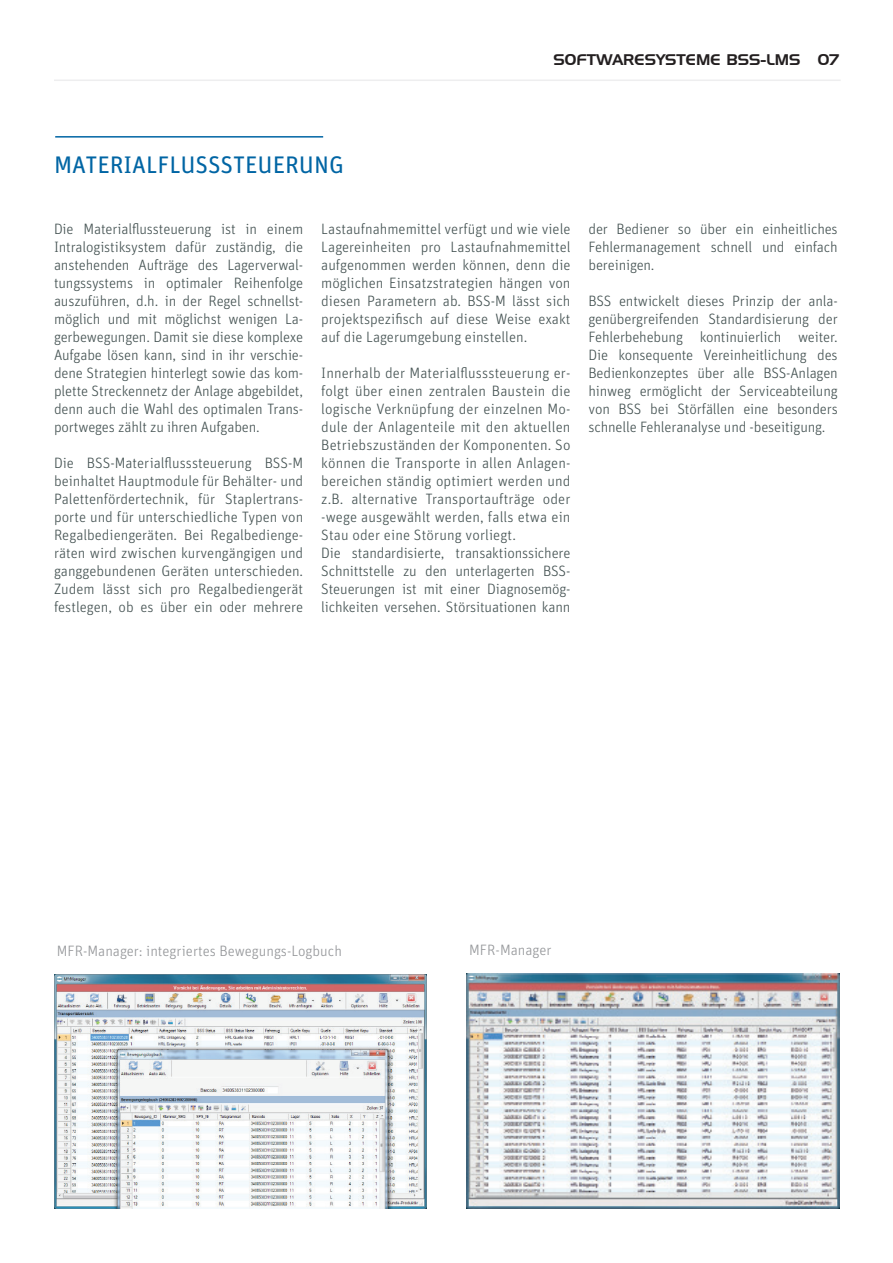
<style>
.page{position:relative;width:893px;height:1263px;background:#fff}
.page>*{position:absolute;margin:0;border:0;box-sizing:border-box;transform-origin:0 0}
.t1{font:24px "Unit Pro";color:#0065a4}
.t2{font:300 15px/18px "Unit Pro";color:#435151;text-align:justify}
.t3{font:300 15px "Unit Pro";color:#939598}
.t4{font:15px "Handel Gothic BT";color:#231f20}
</style>
<div class="page">
<hr style="left:54px;top:80px;width:787px;height:1px;background:#eeeeef">
<hr style="left:55px;top:136px;width:268px;height:2px;background:#0065a4">
<img style="left:466px;top:974px;width:374px;height:235px">
<img style="left:55px;top:975px;width:371px;height:233px">
<h1 class="t1" style="left:54px;top:150px;width:292px">MATERIALFLUSSSTEUERUNG</h1>
<p class="t4" style="left:553px;top:51px;width:287px">SOFTWARESYSTEME BSS-LMS 07</p>
<p class="t2" style="left:54px;top:220px;width:251px">Die Materialflussteuerung ist in einem Intralogistiksystem dafür zuständig, die anstehenden Aufträge des Lagerverwal&shy;tungssystems in optimaler Reihenfolge auszuführen, d.h. in der Regel schnellst&shy;möglich und mit möglichst wenigen La&shy;gerbewegungen. Damit sie diese komplexe Aufgabe lösen kann, sind in ihr verschie&shy;dene Strategien hinterlegt sowie das kom&shy;plette Streckennetz der Anlage abgebildet, denn auch die Wahl des optimalen Trans&shy;portweges zählt zu ihren Aufgaben.</p>
<p class="t2" style="left:54px;top:454px;width:251px">Die BSS-Materialflusssteuerung BSS-M beinhaltet Hauptmodule für Behälter- und Palettenfördertechnik, für Staplertrans&shy;porte und für unterschiedliche Typen von Regalbediengeräten. Bei Regalbedienge&shy;räten wird zwischen kurvengängigen und ganggebundenen Geräten unterschieden.<br>Zudem lässt sich pro Regalbediengerät festlegen, ob es über ein oder mehrere</p>
<p class="t2" style="left:321px;top:220px;width:251px">Lastaufnahmemittel verfügt und wie viele Lagereinheiten pro Lastaufnahmemittel aufgenommen werden können, denn die möglichen Einsatzstrategien hängen von diesen Parametern ab. BSS-M lässt sich projektspezifisch auf diese Weise exakt auf die Lagerumgebung einstellen.</p>
<p class="t2" style="left:321px;top:364px;width:251px;text-align:left">Innerhalb der Materialflusssteuerung er&shy;folgt über einen zentralen Baustein die logische Verknüpfung der einzelnen Mo&shy;dule der Anlagenteile mit den aktuellen Betriebszuständen der Komponenten. So können die Transporte in allen Anlagen&shy;bereichen ständig optimiert werden und z.B. alternative Transportaufträge oder -wege ausgewählt werden, falls etwa ein Stau oder eine Störung vorliegt.<br>Die standardisierte, transaktionssichere Schnittstelle zu den unterlagerten BSS-Steuerungen ist mit einer Diagnosemög&shy;lichkeiten versehen. Störsituationen kann</p>
<p class="t2" style="left:588px;top:220px;width:251px">der Bediener so über ein einheitliches Fehlermanagement schnell und einfach bereinigen.</p>
<p class="t2" style="left:588px;top:292px;width:251px">BSS entwickelt dieses Prinzip der anla&shy;genübergreifenden Standardisierung der Fehlerbehebung kontinuierlich weiter.<br>Die konsequente Vereinheitlichung des Bedienkonzeptes über alle BSS-Anlagen hinweg ermöglicht der Serviceabteilung von BSS bei Störfällen eine besonders schnelle Fehleranalyse und -beseitigung.</p>
<p class="t3" style="left:57px;top:942px;width:287px">MFR-Manager: integriertes Bewegungs-Logbuch</p>
<p class="t3" style="left:469px;top:941px;width:84px">MFR-Manager</p>
</div>
